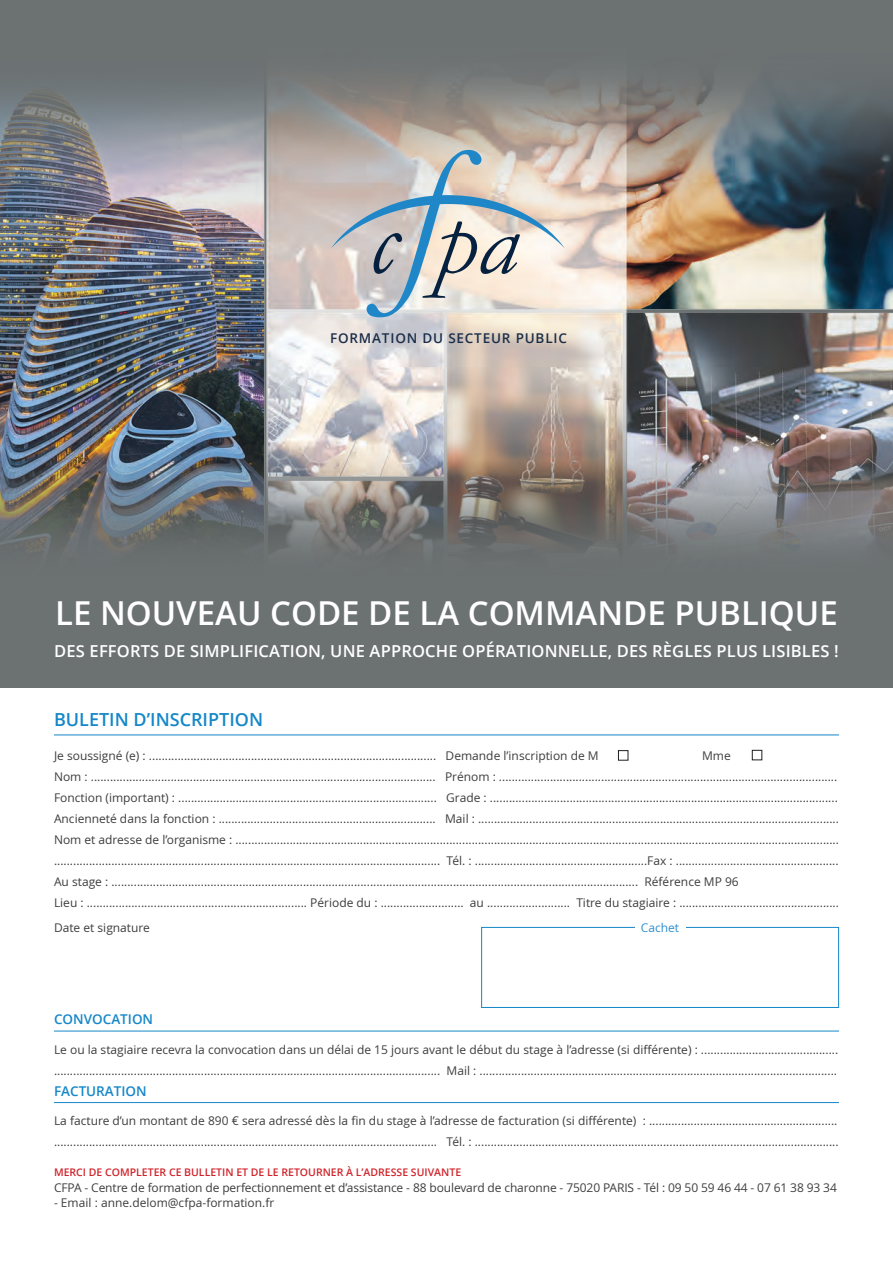
<style>
.page{position:relative;width:893px;height:1263px;background:#fff}
.page>*{position:absolute;margin:0;border:0;box-sizing:border-box;transform-origin:0 0}
.t1{font:600 33px "Open Sans";color:#fff}
.t2{font:600 18px "Open Sans";color:#1587c8}
.t3{font:600 16.5px "Open Sans";letter-spacing:.01em;color:#fff}
.t4{font:600 13.5px "Open Sans";letter-spacing:.06em;color:#1a2e4a}
.t5{font:600 13.5px "Open Sans";color:#1587c8}
.t6{font:12px/21px "Open Sans";color:#3e3e3f}
.t7{font:12px "Open Sans";color:#308fcc}
.t8{font:600 10.5px "Open Sans";color:#d1232a}
</style>
<div class="page">
<div style="left:0;top:0;width:893px;height:688px;background:#6c7172"></div>
<div style="left:481px;top:927px;width:358px;height:81px;border:1px solid #1587c8"></div>
<div style="left:635px;top:922px;width:51px;height:17px;background:#fff"></div>
<img style="left:0;top:78px;width:893px;height:469px">
<svg style="left:331px;top:150px;width:234px;height:167px;background:#c9c8c6"></svg>
<div style="left:618px;top:750px;width:10px;height:10px;border:1px solid #231f20"></div>
<div style="left:752px;top:750px;width:10px;height:10px;border:1px solid #231f20"></div>
<hr style="left:54px;top:1031px;width:785px;height:1px;background:#1587c8">
<hr style="left:54px;top:1102px;width:785px;height:1px;background:#1587c8">
<hr style="left:54px;top:734px;width:785px;height:1px;background:#1587c8">
<p class="t4" style="left:330px;top:329px;width:238px">FORMATION DU SECTEUR PUBLIC</p>
<h1 class="t1" style="left:55px;top:591px;width:784px">LE NOUVEAU CODE DE LA COMMANDE PUBLIQUE</h1>
<h3 class="t3" style="left:54px;top:639px;width:786px">DES EFFORTS DE SIMPLIFICATION, UNE APPROCHE OPÉRATIONNELLE, DES RÈGLES PLUS LISIBLES !</h3>
<h2 class="t2" style="left:54px;top:707px;width:211px">BULETIN D’INSCRIPTION</h2>
<p class="t6" style="left:54px;top:745px;width:546px">Je soussigné (e) : .......................................................................................... Demande l’inscription de M</p>
<p class="t6" style="left:54px;top:745px;width:786px;text-indent:648px">Mme<br>Nom : ............................................................................................................ Prénom : ..........................................................................................................<br>Fonction (important) : ................................................................................. Grade : .............................................................................................................<br>Ancienneté dans la fonction : .................................................................... Mail : .................................................................................................................<br>Nom et adresse de l’organisme : ............................................................................................................................................................................................. ......................................................................................................................... Tél. : ......................................................Fax : ...................................................<br>Au stage : ..................................................................................................................................................................... Référence MP 96<br>Lieu : ..................................................................... Période du : .......................... au .......................... Titre du stagiaire : ..................................................</p>
<p class="t6" style="left:54px;top:917px;width:97px">Date et signature</p>
<p class="t7" style="left:641px;top:921px;width:40px">Cachet</p>
<p class="t5" style="left:54px;top:1010px;width:101px">CONVOCATION</p>
<p class="t6" style="left:54px;top:1039px;width:786px">Le ou la stagiaire recevra la convocation dans un délai de 15 jours avant le début du stage à l’adresse (si différente) : ........................................... ......................................................................................................................... Mail : ................................................................................................................</p>
<p class="t5" style="left:54px;top:1082px;width:94px">FACTURATION</p>
<p class="t6" style="left:54px;top:1111px;width:786px">La facture d’un montant de 890 € sera adressé dès la fin du stage à l’adresse de facturation (si différente) : ........................................................... ........................................................................................................................ Tél. : ..................................................................................................................</p>
<p class="t8" style="left:54px;top:1165px;width:409px">MERCI DE COMPLETER CE BULLETIN ET DE LE RETOURNER À L’ADRESSE SUIVANTE</p>
<p class="t6" style="left:54px;top:1178px;width:784px">CFPA - Centre de formation de perfectionnement et d’assistance - 88 boulevard de charonne - 75020 PARIS - Tél : 09 50 59 46 44 - 07 61 38 93 34</p>
<p class="t6" style="left:54px;top:1192px;width:222px">- Email : anne.delom@cfpa-formation.fr</p>
</div>
